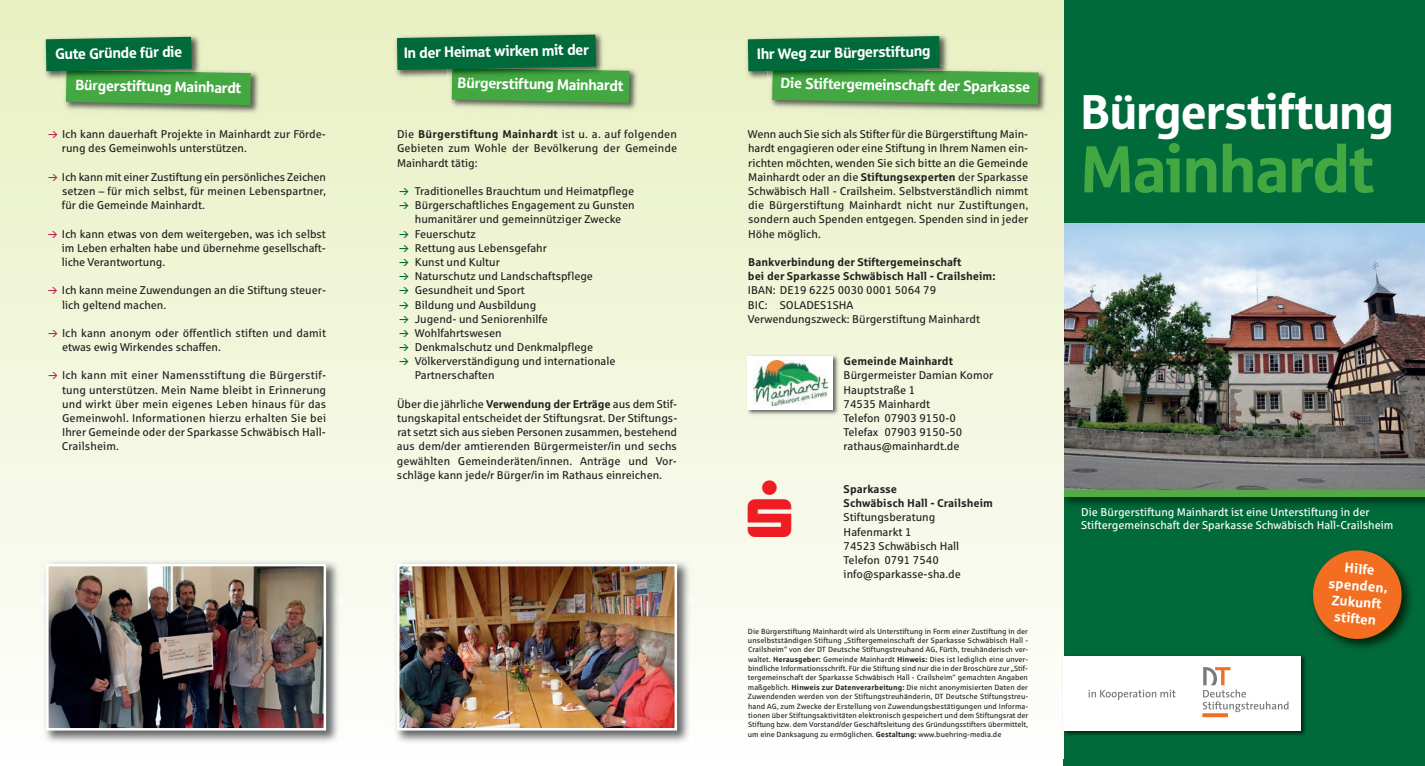
<style>
.page{position:relative;width:1425px;height:766px;background:#fff}
.page>*{position:absolute;margin:0;border:0;box-sizing:border-box;transform-origin:0 0}
.t1{font:66.25px "Sparkasse Head";color:#43a842}
.t2{font:48.75px "Sparkasse Head";color:#fff}
.t3{font:15px "Sparkasse Head";color:#fff}
.t4{font:700 13.75px/16.5px "Sparkasse Rg";color:#fff;text-align:center}
.t5{font:11.25px/14.1px "Sparkasse Rg";color:#231f20}
.t6{font:700 11.25px/14.1px "Sparkasse Rg";color:#231f20}
.t7{font:11.25px/13.5px "Sparkasse Rg";color:#fff}
.t8{font:7.5px/9.4px "Sparkasse Rg";color:#231f20;text-align:justify}
.s1{font-weight:700}
</style>
<div class="page">
<div style="left:1063px;top:0;width:361px;height:765px;background:#006a3b"></div>
<img style="left:1063px;top:496px;width:361px;height:16px">
<div style="left:1063px;top:489px;width:361px;height:7px;background:#54aa46"></div>
<img style="left:1063px;top:223px;width:361px;height:266px">
<div style="left:0;top:0;width:1063px;height:758px;background:linear-gradient(to bottom,#e8f0c1,#fefefd)"></div>
<img style="left:743px;top:351px;width:99px;height:68px">
<div style="left:748px;top:356px;width:85px;height:53px;background:#fff"></div>
<img style="left:753px;top:361px;width:74px;height:45px">
<img style="left:391px;top:558px;width:302px;height:188px">
<img style="left:400px;top:566px;width:274px;height:161px">
<div style="left:397px;top:563px;width:280px;height:167px;border:2px solid #fff"></div>
<img style="left:41px;top:558px;width:301px;height:188px">
<img style="left:49px;top:566px;width:274px;height:161px">
<div style="left:46px;top:563px;width:280px;height:167px;border:2px solid #fff"></div>
<svg style="left:1311px;top:549px;width:92px;height:91px"></svg>
<img style="left:61px;top:67px;width:202px;height:51px">
<img style="left:41px;top:31px;width:163px;height:53px">
<svg style="left:46px;top:37px;width:205px;height:68px;background:#4e9c5a"></svg>
<img style="left:767px;top:66px;width:284px;height:51px">
<img style="left:743px;top:30px;width:209px;height:54px">
<svg style="left:748px;top:36px;width:290px;height:68px;background:#54a05e"></svg>
<img style="left:1059px;top:651px;width:247px;height:89px">
<div style="left:1063px;top:656px;width:237px;height:74px;background:#fff"></div>
<svg style="left:1202px;top:667px;width:86px;height:45px"></svg>
<svg style="left:1202px;top:713px;width:25px;height:4px"></svg>
<svg style="left:1088px;top:689px;width:87px;height:10px"></svg>
<img style="left:446px;top:65px;width:196px;height:51px">
<img style="left:392px;top:29px;width:216px;height:54px">
<svg style="left:397px;top:35px;width:232px;height:68px;background:#489759"></svg>
<svg style="left:49px;top:131px;width:8px;height:7px"></svg>
<svg style="left:49px;top:174px;width:8px;height:7px"></svg>
<svg style="left:48px;top:231px;width:9px;height:6px"></svg>
<svg style="left:48px;top:287px;width:9px;height:7px"></svg>
<svg style="left:49px;top:330px;width:8px;height:7px"></svg>
<svg style="left:49px;top:372px;width:8px;height:7px"></svg>
<svg style="left:399px;top:188px;width:9px;height:7px"></svg>
<svg style="left:399px;top:202px;width:9px;height:7px"></svg>
<svg style="left:399px;top:231px;width:9px;height:6px"></svg>
<svg style="left:399px;top:245px;width:9px;height:7px"></svg>
<svg style="left:399px;top:259px;width:9px;height:7px"></svg>
<svg style="left:399px;top:273px;width:9px;height:7px"></svg>
<svg style="left:399px;top:287px;width:9px;height:7px"></svg>
<svg style="left:399px;top:301px;width:9px;height:7px"></svg>
<svg style="left:399px;top:316px;width:9px;height:6px"></svg>
<svg style="left:399px;top:330px;width:9px;height:7px"></svg>
<svg style="left:399px;top:344px;width:9px;height:7px"></svg>
<svg style="left:399px;top:358px;width:9px;height:7px"></svg>
<div style="left:748px;top:480px;width:43px;height:56px;background:#f6f9e9"></div>
<h3 class="t3" style="left:55px;top:45px;width:128px;rotate:-1deg">Gute Gründe für die</h3>
<h3 class="t3" style="left:404px;top:44px;width:186px;rotate:-1deg">In der Heimat wirken mit der</h3>
<h3 class="t3" style="left:757px;top:45px;width:175px;rotate:-1deg">Ihr Weg zur Bürgerstiftung</h3>
<h3 class="t3" style="left:76px;top:76px;width:167px;rotate:1deg">Bürgerstiftung Mainhardt</h3>
<p class="t5" style="left:62px;top:128px;width:265px">Ich kann dauerhaft Projekte in Mainhardt zur Förde&shy;rung des Gemeinwohls unterstützen.</p>
<p class="t5" style="left:62px;top:171px;width:266px;text-align:justify">Ich kann mit einer Zustiftung ein persönliches Zeichen setzen – für mich selbst, für meinen Lebenspartner, für die Gemeinde Mainhardt.</p>
<p class="t5" style="left:62px;top:228px;width:266px;text-align:justify">Ich kann etwas von dem weitergeben, was ich selbst im Leben erhalten habe und übernehme gesellschaft&shy;liche Verantwortung.</p>
<p class="t5" style="left:62px;top:284px;width:266px">Ich kann meine Zuwendungen an die Stiftung steuer&shy;lich geltend machen.</p>
<p class="t5" style="left:62px;top:327px;width:266px">Ich kann anonym oder öffentlich stiften und damit etwas ewig Wirkendes schaffen.</p>
<p class="t5" style="left:62px;top:369px;width:266px;text-align:justify">Ich kann mit einer Namensstiftung die Bürgerstif&shy;tung unterstützen. Mein Name bleibt in Erinnerung und wirkt über mein eigenes Leben hinaus für das Gemeinwohl. Informationen hierzu erhalten Sie bei Ihrer Gemeinde oder der Sparkasse Schwäbisch Hall-Crailsheim.</p>
<h3 class="t3" style="left:458px;top:74px;width:167px;rotate:1deg">Bürgerstiftung Mainhardt</h3>
<p class="t5" style="left:397px;top:128px;width:282px;text-align:justify">Die <span class="s1">Bürgerstiftung Mainhardt</span> ist u. a. auf folgenden Gebieten zum Wohle der Bevölkerung der Gemeinde Mainhardt tätig:</p>
<p class="t5" style="left:415px;top:185px;width:221px">Traditionelles Brauchtum und Heimatpflege<br>Bürgerschaftliches Engagement zu Gunsten humanitärer und gemeinnütziger Zwecke<br>Feuerschutz<br>Rettung aus Lebensgefahr<br>Kunst und Kultur<br>Naturschutz und Landschaftspflege<br>Gesundheit und Sport<br>Bildung und Ausbildung<br>Jugend- und Seniorenhilfe<br>Wohlfahrtswesen<br>Denkmalschutz und Denkmalpflege<br>Völkerverständigung und internationale<br>Partnerschaften</p>
<p class="t5" style="left:397px;top:398px;width:282px;text-align:justify">Über die jährliche <span class="s1">Verwendung der Erträge</span> aus dem Stif&shy;tungskapital entscheidet der Stiftungsrat. Der Stiftungs&shy;rat setzt sich aus sieben Personen zusammen, bestehend aus dem/der amtierenden Bürgermeister/in und sechs gewählten Gemeinderäten/innen. Anträge und Vor&shy;schläge kann jede/r Bürger/in im Rathaus einreichen.</p>
<h3 class="t3" style="left:781px;top:74px;width:251px;rotate:1deg">Die Stiftergemeinschaft der Sparkasse</h3>
<p class="t5" style="left:748px;top:128px;width:282px;text-align:justify">Wenn auch Sie sich als Stifter für die Bürgerstiftung Main&shy;hardt engagieren oder eine Stiftung in Ihrem Namen ein&shy;richten möchten, wenden Sie sich bitte an die Gemeinde Mainhardt oder an die <span class="s1">Stiftungsexperten</span> der Sparkasse Schwäbisch Hall - Crailsheim. Selbstverständlich nimmt die Bürgerstiftung Mainhardt nicht nur Zustiftungen, sondern auch Spenden entgegen. Spenden sind in jeder Höhe möglich.</p>
<p class="t6" style="left:748px;top:256px;width:249px">Bankverbindung der Stiftergemeinschaft<br>bei der Sparkasse Schwäbisch Hall - Crailsheim:</p>
<p class="t5" style="left:748px;top:284px;width:234px">IBAN: DE19 6225 0030 0001 5064 79<br>BIC: SOLADES1SHA<br>Verwendungszweck: Bürgerstiftung Mainhardt</p>
<p class="t6" style="left:843px;top:355px;width:111px">Gemeinde Mainhardt</p>
<p class="t5" style="left:843px;top:369px;width:151px">Bürgermeister Damian Komor<br>Hauptstraße 1<br>74535 Mainhardt<br>Telefon 07903 9150-0<br>Telefax 07903 9150-50 rathaus@mainhardt.de</p>
<p class="t6" style="left:843px;top:483px;width:151px">Sparkasse<br>Schwäbisch Hall - Crailsheim</p>
<p class="t5" style="left:843px;top:511px;width:119px">Stiftungsberatung<br>Hafenmarkt 1<br>74523 Schwäbisch Hall<br>Telefon 0791 7540 info@sparkasse-sha.de</p>
<h2 class="t2" style="left:1081px;top:83px;width:314px">Bürgerstiftung</h2>
<h1 class="t1" style="left:1081px;top:131px;width:295px">Mainhardt</h1>
<p class="t7" style="left:1081px;top:506px;width:314px">Die Bürgerstiftung Mainhardt ist eine Unterstiftung in der<br>Stiftergemeinschaft der Sparkasse Schwäbisch Hall-Crailsheim</p>
<p class="t4" style="left:1330px;top:559px;width:60px;rotate:5deg">Hilfe spenden,<br>Zukunft stiften</p>
<p class="t8" style="left:748px;top:627px;width:282px">Die Bürgerstiftung Mainhardt wird als Unterstiftung in Form einer Zustiftung in der unselbstständigen Stiftung „Stiftergemeinschaft der Sparkasse Schwäbisch Hall - Crailsheim“ von der DT Deutsche Stiftungstreuhand AG, Fürth, treuhänderisch ver&shy;waltet. <span class="s1">Herausgeber:</span> Gemeinde Mainhardt <span class="s1">Hinweis:</span> Dies ist lediglich eine unver&shy;bindliche Informationsschrift. Für die Stiftung sind nur die in der Broschüre zur „Stif&shy;tergemeinschaft der Sparkasse Schwäbisch Hall - Crailsheim“ gemachten Angaben maßgeblich. <span class="s1">Hinweis zur Datenverarbeitung:</span> Die nicht anonymisierten Daten der Zuwendenden werden von der Stiftungstreuhänderin, DT Deutsche Stiftungstreu&shy;hand AG, zum Zwecke der Erstellung von Zuwendungsbestätigungen und Informa&shy;tionen über Stiftungsaktivitäten elektronisch gespeichert und dem Stiftungsrat der Stiftung bzw. dem Vorstand/der Geschäftsleitung des Gründungsstifters übermittelt, um eine Danksagung zu ermöglichen. <span class="s1">Gestaltung:</span> www.buehring-media.de</p>
</div>
